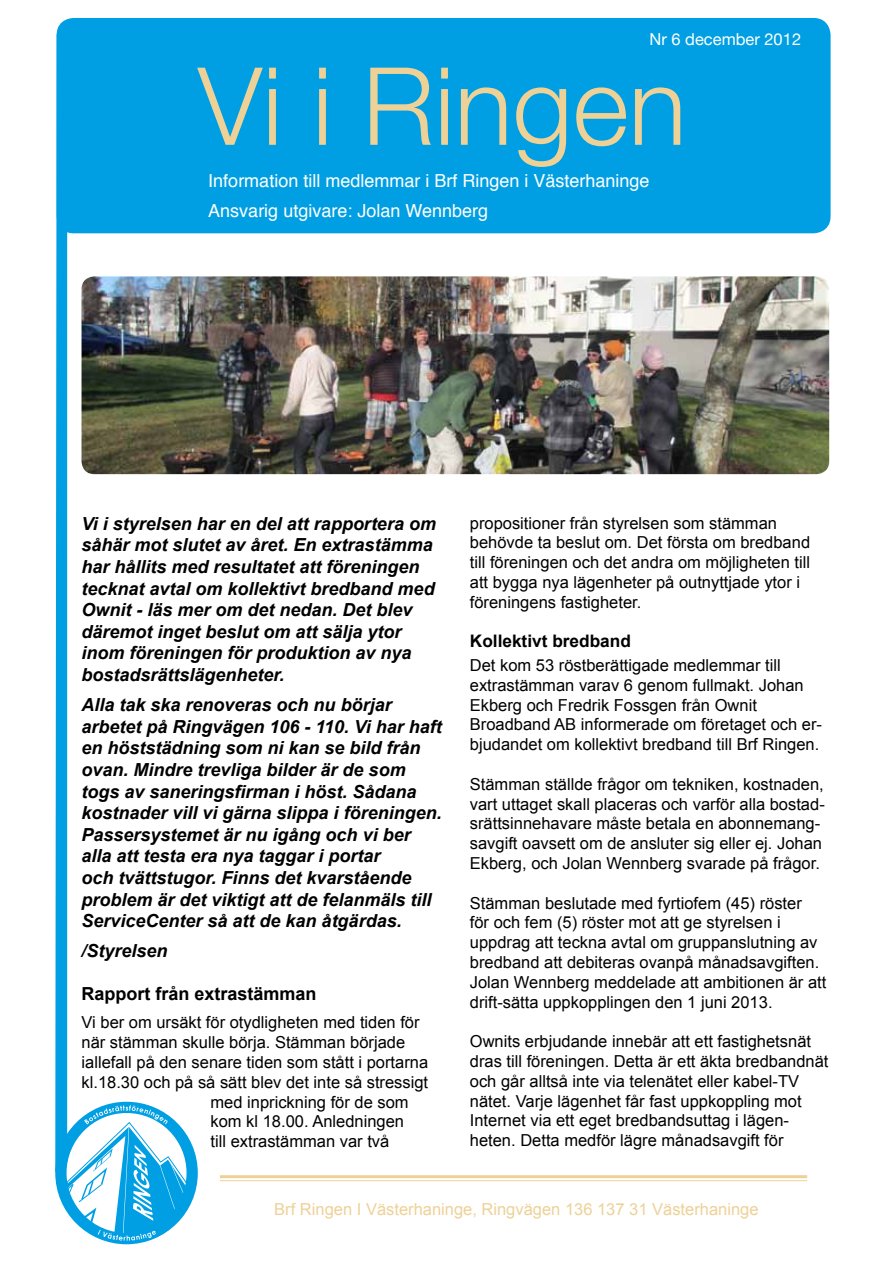
<style>
.page{position:relative;width:893px;height:1263px;background:#fff}
.page>*{position:absolute;margin:0;border:0;box-sizing:border-box;transform-origin:0 0}
.t1{font:300 108px "Helvetica Neue";color:#eed197}
.t2{font:italic 700 18px/21.6px "Arial";color:#000}
.t3{font:18px/30.2px "Helvetica";color:#fff}
.t4{font:700 18px "Arial";color:#000}
.t5{font:700 17.25px "Arial";color:#000}
.t6{font:16.5px/19.8px "Arial";color:#000}
.t7{font:16.5px "Arial";color:#eed197}
.t8{font:16.5px "Helvetica Neue";color:#fff}
</style>
<div class="page">
<div style="left:57px;top:18px;width:774px;height:215px;background:#009fe3;border-radius:17px"></div>
<hr style="left:220px;top:1175px;width:587px;height:3px;background:#eed197">
<hr style="left:220px;top:1180px;width:587px;height:1px;background:#eed197">
<svg style="left:55px;top:31px;width:143px;height:1213px"></svg>
<img style="left:82px;top:276px;width:747px;height:198px">
<p class="t8" style="left:649px;top:27px;width:153px">Nr 6 december 2012</p>
<h1 class="t1" style="left:198px;top:19px;width:490px">Vi i Ringen</h1>
<p class="t3" style="left:208px;top:166px;width:443px">Information till medlemmar i Brf Ringen i Västerhaninge<br>Ansvarig utgivare: Jolan Wennberg</p>
<p class="t2" style="left:82px;top:513px;width:356px">Vi i styrelsen har en del att rapportera om såhär mot slutet av året. En extrastämma har hållits med resultatet att föreningen tecknat avtal om kollektivt bredband med Ownit - läs mer om det nedan. Det blev däremot inget beslut om att sälja ytor inom föreningen för produktion av nya bostadsrättslägenheter.</p>
<p class="t2" style="left:82px;top:695px;width:362px">Alla tak ska renoveras och nu börjar arbetet på Ringvägen 106 - 110. Vi har haft en höststädning som ni kan se bild från ovan. Mindre trevliga bilder är de som togs av saneringsfirman i höst. Sådana kostnader vill vi gärna slippa i föreningen.<br>Passersystemet är nu igång och vi ber alla att testa era nya taggar i portar<br>och tvättstugor. Finns det kvarstående problem är det viktigt att de felanmäls till ServiceCenter så att de kan åtgärdas.</p>
<p class="t2" style="left:82px;top:941px;width:88px">/Styrelsen</p>
<p class="t4" style="left:82px;top:982px;width:237px">Rapport från extrastämman</p>
<p class="t6" style="left:82px;top:1013px;width:340px">Vi ber om ursäkt för otydligheten med tiden för</p>
<p class="t6" style="left:82px;top:1033px;width:325px">när stämman skulle börja. Stämman började</p>
<p class="t6" style="left:82px;top:1052px;width:348px">iallefall på den senare tiden som stått i portarna</p>
<p class="t6" style="left:82px;top:1072px;width:348px">kl.18.30 och på så sätt blev det inte så stressigt</p>
<p class="t6" style="left:211px;top:1092px;width:200px">med inprickning för de som</p>
<p class="t6" style="left:211px;top:1112px;width:195px">kom kl 18.00. Anledningen</p>
<p class="t6" style="left:211px;top:1132px;width:180px">till extrastämman var två</p>
<p class="t6" style="left:470px;top:513px;width:342px">propositioner från styrelsen som stämman behövde ta beslut om. Det första om bredband till föreningen och det andra om möjligheten till att bygga nya lägenheter på outnyttjade ytor i föreningens fastigheter.</p>
<p class="t5" style="left:470px;top:629px;width:163px">Kollektivt bredband</p>
<p class="t6" style="left:470px;top:655px;width:354px">Det kom 53 röstberättigade medlemmar till extrastämman varav 6 genom fullmakt. Johan Ekberg och Fredrik Fossgen från Ownit Broadband AB informerade om företaget och er&shy;bjudandet om kollektivt bredband till Brf Ringen.</p>
<p class="t6" style="left:470px;top:774px;width:356px">Stämman ställde frågor om tekniken, kostnaden, vart uttaget skall placeras och varför alla bostad&shy;srättsinnehavare måste betala en abonnemang&shy;savgift oavsett om de ansluter sig eller ej. Johan Ekberg, och Jolan Wennberg svarade på frågor.</p>
<p class="t6" style="left:470px;top:893px;width:358px">Stämman beslutade med fyrtiofem (45) röster<br>för och fem (5) röster mot att ge styrelsen i uppdrag att teckna avtal om gruppanslutning av bredband att debiteras ovanpå månadsavgiften.<br>Jolan Wennberg meddelade att ambitionen är att drift-sätta uppkopplingen den 1 juni 2013.</p>
<p class="t6" style="left:470px;top:1032px;width:360px">Ownits erbjudande innebär att ett fastighetsnät dras till föreningen. Detta är ett äkta bredbandnät och går alltså inte via telenätet eller kabel-TV nätet. Varje lägenhet får fast uppkoppling mot Internet via ett eget bredbandsuttag i lägen&shy;heten. Detta medför lägre månadsavgift för</p>
<p class="t7" style="left:274px;top:1198px;width:486px">Brf Ringen I Västerhaninge, Ringvägen 136 137 31 Västerhaninge</p>
</div>
